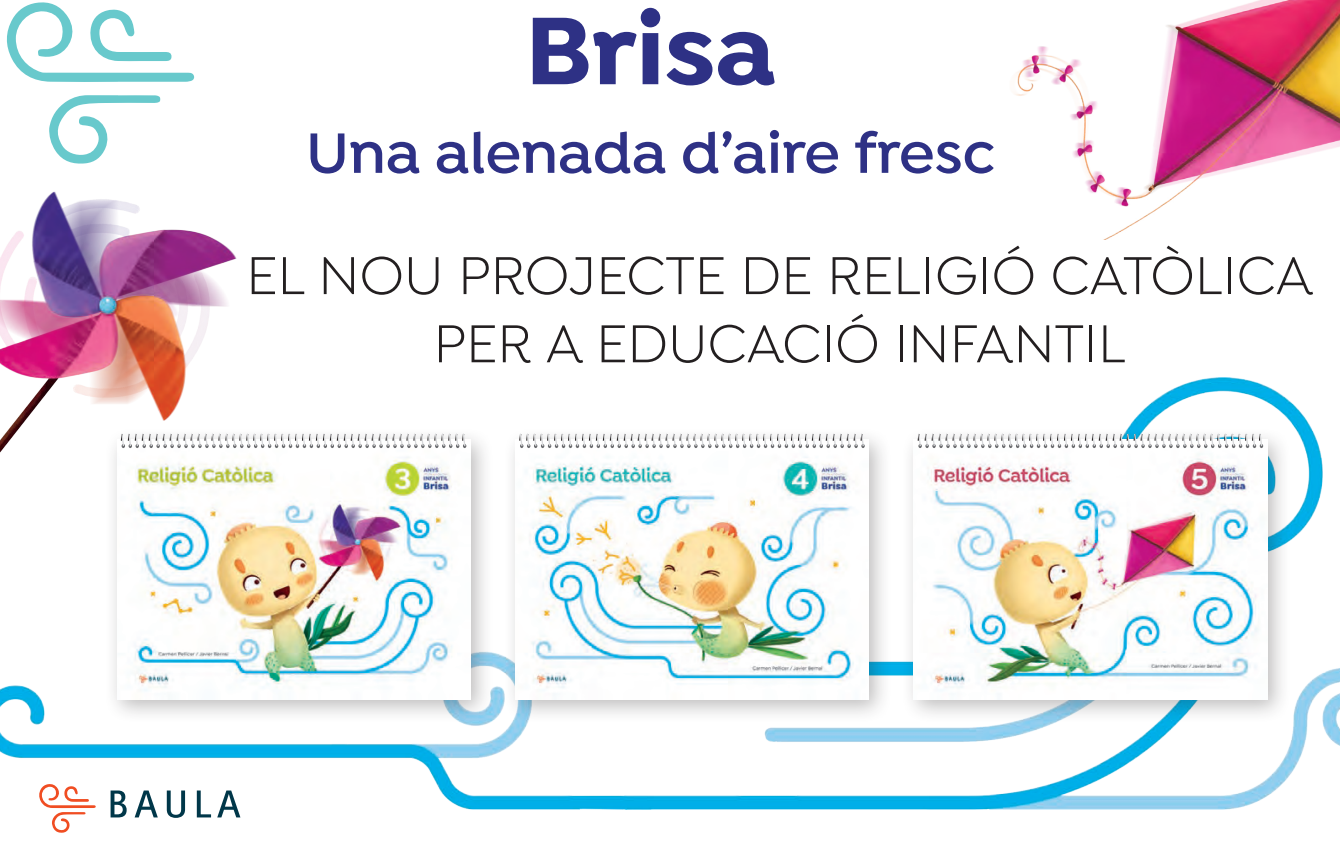
<style>
.page{position:relative;width:1340px;height:844px;background:#fff}
.page>*{position:absolute;margin:0;border:0;box-sizing:border-box;transform-origin:0 0}
.t1{font:700 102.2px "Isidora";color:#2e3185}
.t2{font:600 60.55px "Isidora";color:#2e3185}
.t3{font:56.7px/68.1px "Isidora";color:#231f20;text-align:center}
</style>
<div class="page">
<img style="left:0;top:377px;width:1339px;height:432px">
<img style="left:0;top:191px;width:250px;height:314px">
<div style="left:104px;top:426px;width:390px;height:297px;background:#231f20;opacity:.3"></div>
<img style="left:117px;top:440px;width:353px;height:259px">
<svg style="left:120px;top:432px;width:346px;height:16px"></svg>
<div style="left:502px;top:426px;width:390px;height:297px;background:#231f20;opacity:.3"></div>
<img style="left:515px;top:440px;width:353px;height:259px">
<svg style="left:518px;top:432px;width:346px;height:16px"></svg>
<div style="left:900px;top:426px;width:390px;height:297px;background:#231f20;opacity:.3"></div>
<img style="left:913px;top:440px;width:353px;height:259px">
<svg style="left:916px;top:432px;width:347px;height:16px"></svg>
<img style="left:1015px;top:0;width:324px;height:239px">
<svg style="left:49px;top:95px;width:111px;height:69px"></svg>
<svg style="left:6px;top:2px;width:188px;height:80px"></svg>
<svg style="left:111px;top:790px;width:129px;height:27px"></svg>
<svg style="left:39px;top:783px;width:57px;height:49px"></svg>
<p class="t1" style="left:525px;top:-13px;width:252px">Brisa</p>
<p class="t2" style="left:306px;top:117px;width:690px">Una alenada d’aire fresc</p>
<p class="t3" style="left:246px;top:245px;width:1068px">EL NOU PROJECTE DE RELIGIÓ CATÒLICA<br>PER A EDUCACIÓ INFANTIL</p>
</div>
